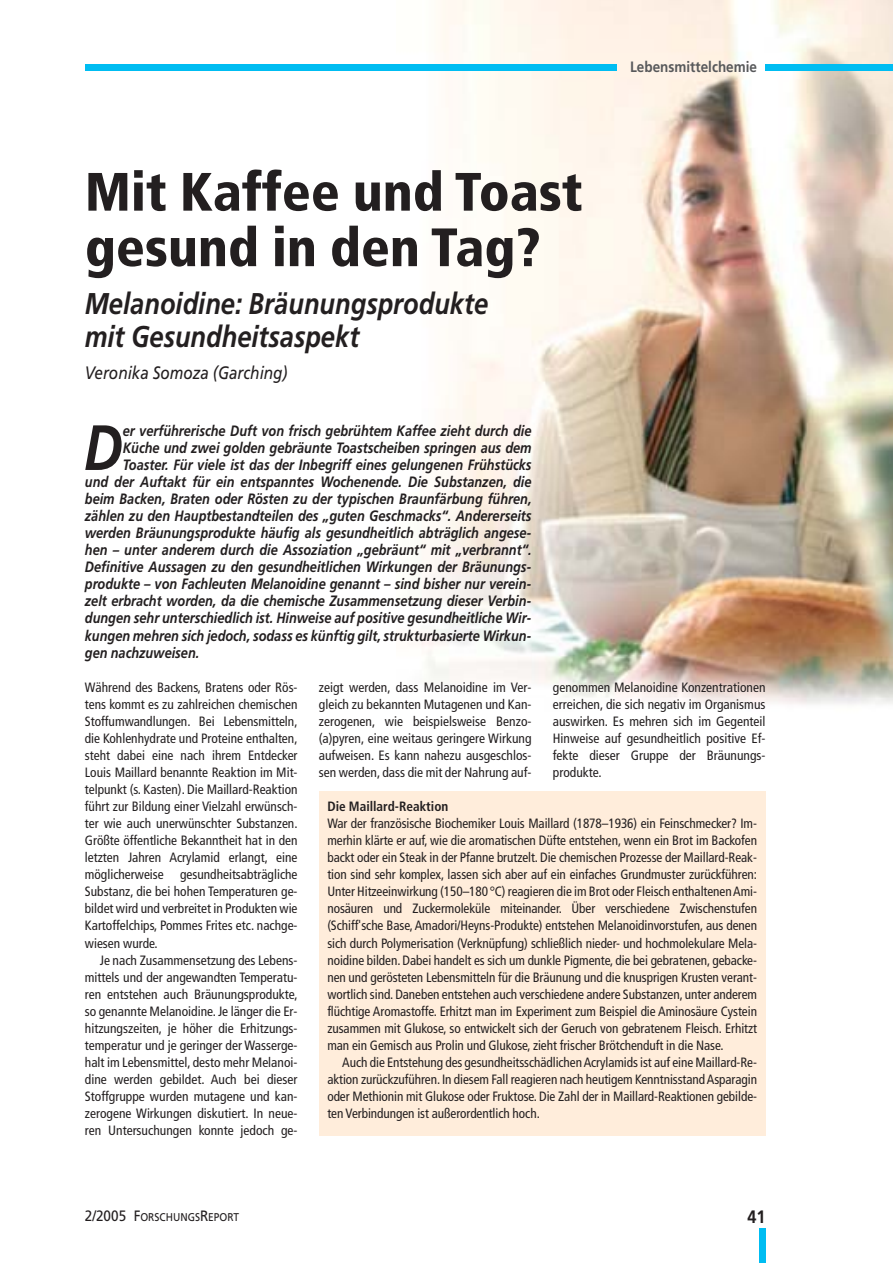
<style>
.page{position:relative;width:893px;height:1263px;background:#fff}
.page>*{position:absolute;margin:0;border:0;box-sizing:border-box;transform-origin:0 0}
.t1{font:italic 700 63.9px "Frutiger";color:#231f20;scale:.85 1}
.t2{font:900 condensed 54px/55.5px "Frutiger";color:#231f20}
.t3{font:italic 700 30px/33px "Frutiger";color:#231f20;scale:.85 1}
.t4{font:italic 18px "Frutiger";color:#231f20;scale:.85 1}
.t5{font:700 18px "Frutiger";color:#231f20;scale:.9 1}
.t6{font:italic 700 15px "Frutiger";color:#231f20;scale:.85 1}
.t7{font:700 15px "Frutiger";color:#58595b;scale:.9 1}
.t8{font:condensed 13.5px/17.1px "Frutiger";color:#231f20;text-align:justify}
.t9{font:700 condensed 13.5px "Frutiger";color:#231f20}
.t10{font:11.25px "Frutiger";color:#231f20;scale:.9 1}
.s1{font-size:15px}
</style>
<div class="page">
<img style="left:396px;top:0;width:496px;height:859px">
<div style="left:765px;top:64px;width:127px;height:6px;background:#00bdf2"></div>
<div style="left:85px;top:64px;width:531px;height:6px;background:#00bdf2"></div>
<div style="left:759px;top:1229px;width:6px;height:34px;background:#00bdf2"></div>
<div style="left:319px;top:791px;width:446px;height:344px;background:#ffeddb"></div>
<h2 class="t2" style="left:85px;top:168px;width:499px">Mit Kaffee und Toast gesund in den Tag?</h2>
<h3 class="t3" style="left:85px;top:289px;width:476px">Melanoidine: Bräunungsprodukte mit Gesundheitsaspekt</h3>
<h3 class="t4" style="left:85px;top:366px;width:240px">Veronika Somoza (Garching)</h3>
<h1 class="t1" style="left:84px;top:422px;width:48px">D</h1>
<p class="t6" style="left:123px;top:425px;width:482px">er verführerische Duft von frisch gebrühtem Kaffee zieht durch die</p>
<p class="t6" style="left:123px;top:442px;width:482px">Küche und zwei golden gebräunte Toastscheiben springen aus dem</p>
<p class="t6" style="left:123px;top:459px;width:482px">Toaster. Für viele ist das der Inbegriff eines gelungenen Frühstücks</p>
<p class="t6" style="left:85px;top:476px;width:527px">und der Auftakt für ein entspanntes Wochenende. Die Substanzen, die</p>
<p class="t6" style="left:85px;top:493px;width:527px">beim Backen, Braten oder Rösten zu der typischen Braunfärbung führen,</p>
<p class="t6" style="left:85px;top:510px;width:527px">zählen zu den Hauptbestandteilen des „guten Geschmacks“. Andererseits</p>
<p class="t6" style="left:85px;top:527px;width:527px">werden Bräunungsprodukte häufig als gesundheitlich abträglich angese-</p>
<p class="t6" style="left:85px;top:544px;width:527px">hen – unter anderem durch die Assoziation „gebräunt“ mit „verbrannt“.</p>
<p class="t6" style="left:85px;top:561px;width:527px">Definitive Aussagen zu den gesundheitlichen Wirkungen der Bräunungs-</p>
<p class="t6" style="left:85px;top:578px;width:527px">produkte – von Fachleuten Melanoidine genannt – sind bisher nur verein-</p>
<p class="t6" style="left:85px;top:595px;width:527px">zelt erbracht worden, da die chemische Zusammensetzung dieser Verbin-</p>
<p class="t6" style="left:85px;top:612px;width:527px">dungen sehr unterschiedlich ist. Hinweise auf positive gesundheitliche Wir-</p>
<p class="t6" style="left:85px;top:629px;width:527px">kungen mehren sich jedoch, sodass es künftig gilt, strukturbasierte Wirkun-</p>
<p class="t6" style="left:85px;top:646px;width:136px">gen nachzuweisen.</p>
<p class="t7" style="left:630px;top:61px;width:142px">Lebensmittelchemie</p>
<p class="t8" style="left:85px;top:680px;width:214px">Während des Backens, Bratens oder Rös&shy;tens kommt es zu zahlreichen chemischen Stoffumwandlungen. Bei Lebensmitteln, die Kohlenhydrate und Proteine enthalten, steht dabei eine nach ihrem Entdecker Louis Maillard benannte Reaktion im Mit&shy;telpunkt (s. Kasten). Die Maillard-Reaktion führt zur Bildung einer Vielzahl erwünsch&shy;ter wie auch unerwünschter Substanzen.<br>Größte öffentliche Bekanntheit hat in den letzten Jahren Acrylamid erlangt, eine möglicherweise gesundheitsabträgliche Substanz, die bei hohen Temperaturen ge&shy;bildet wird und verbreitet in Produkten wie Kartoffelchips, Pommes Frites etc. nachge&shy;wiesen wurde.</p>
<p class="t8" style="left:85px;top:952px;width:214px;text-indent:15px">Je nach Zusammensetzung des Lebens&shy;mittels und der angewandten Temperatu&shy;ren entstehen auch Bräunungsprodukte, so genannte Melanoidine. Je länger die Er&shy;hitzungszeiten, je höher die Erhitzungs&shy;temperatur und je geringer der Wasserge&shy;halt im Lebensmittel, desto mehr Melanoi&shy;dine werden gebildet. Auch bei dieser Stoffgruppe wurden mutagene und kan&shy;zerogene Wirkungen diskutiert. In neue&shy;ren Untersuchungen konnte jedoch ge-</p>
<p class="t8" style="left:319px;top:680px;width:214px">zeigt werden, dass Melanoidine im Ver&shy;gleich zu bekannten Mutagenen und Kan&shy;zerogenen, wie beispielsweise Benzo-(a)pyren, eine weitaus geringere Wirkung aufweisen. Es kann nahezu ausgeschlos&shy;sen werden, dass die mit der Nahrung auf-</p>
<p class="t8" style="left:553px;top:680px;width:214px">genommen Melanoidine Konzentrationen erreichen, die sich negativ im Organismus auswirken. Es mehren sich im Gegenteil Hinweise auf gesundheitlich positive Ef&shy;fekte dieser Gruppe der Bräunungs&shy;produkte.</p>
<p class="t9" style="left:327px;top:801px;width:122px">Die Maillard-Reaktion</p>
<p class="t8" style="left:327px;top:816px;width:431px">War der französische Biochemiker Louis Maillard (1878–1936) ein Feinschmecker? Im&shy;merhin klärte er auf, wie die aromatischen Düfte entstehen, wenn ein Brot im Backofen backt oder ein Steak in der Pfanne brutzelt. Die chemischen Prozesse der Maillard-Reak&shy;tion sind sehr komplex, lassen sich aber auf ein einfaches Grundmuster zurückführen:<br>Unter Hitzeeinwirkung (150–180°C) reagieren die im Brot oder Fleisch enthaltenen Ami&shy;nosäuren und Zuckermoleküle miteinander. Über verschiedene Zwischenstufen (Schiff'sche Base, Amadori/Heyns-Produkte) entstehen Melanoidinvorstufen, aus denen sich durch Polymerisation (Verknüpfung) schließlich nieder- und hochmolekulare Mela&shy;noidine bilden. Dabei handelt es sich um dunkle Pigmente, die bei gebratenen, gebacke&shy;nen und gerösteten Lebensmitteln für die Bräunung und die knusprigen Krusten verant&shy;wortlich sind. Daneben entstehen auch verschiedene andere Substanzen, unter anderem flüchtige Aromastoffe. Erhitzt man im Experiment zum Beispiel die Aminosäure Cystein zusammen mit Glukose, so entwickelt sich der Geruch von gebratenem Fleisch. Erhitzt man ein Gemisch aus Prolin und Glukose, zieht frischer Brötchenduft in die Nase.</p>
<p class="t8" style="left:327px;top:1055px;width:431px;text-indent:15px">Auch die Entstehung des gesundheitsschädlichen Acrylamids ist auf eine Maillard-Re&shy;aktion zurückzuführen. In diesem Fall reagieren nach heutigem Kenntnisstand Asparagin oder Methionin mit Glukose oder Fruktose. Die Zahl der in Maillard-Reaktionen gebilde&shy;ten Verbindungen ist außerordentlich hoch.</p>
<p class="t10" style="left:85px;top:1213px;width:173px"><span class="s1">2/2005 F</span>ORSCHUNGS<span class="s1">R</span>EPORT</p>
<h3 class="t5" style="left:747px;top:1210px;width:22px">41</h3>
</div>
